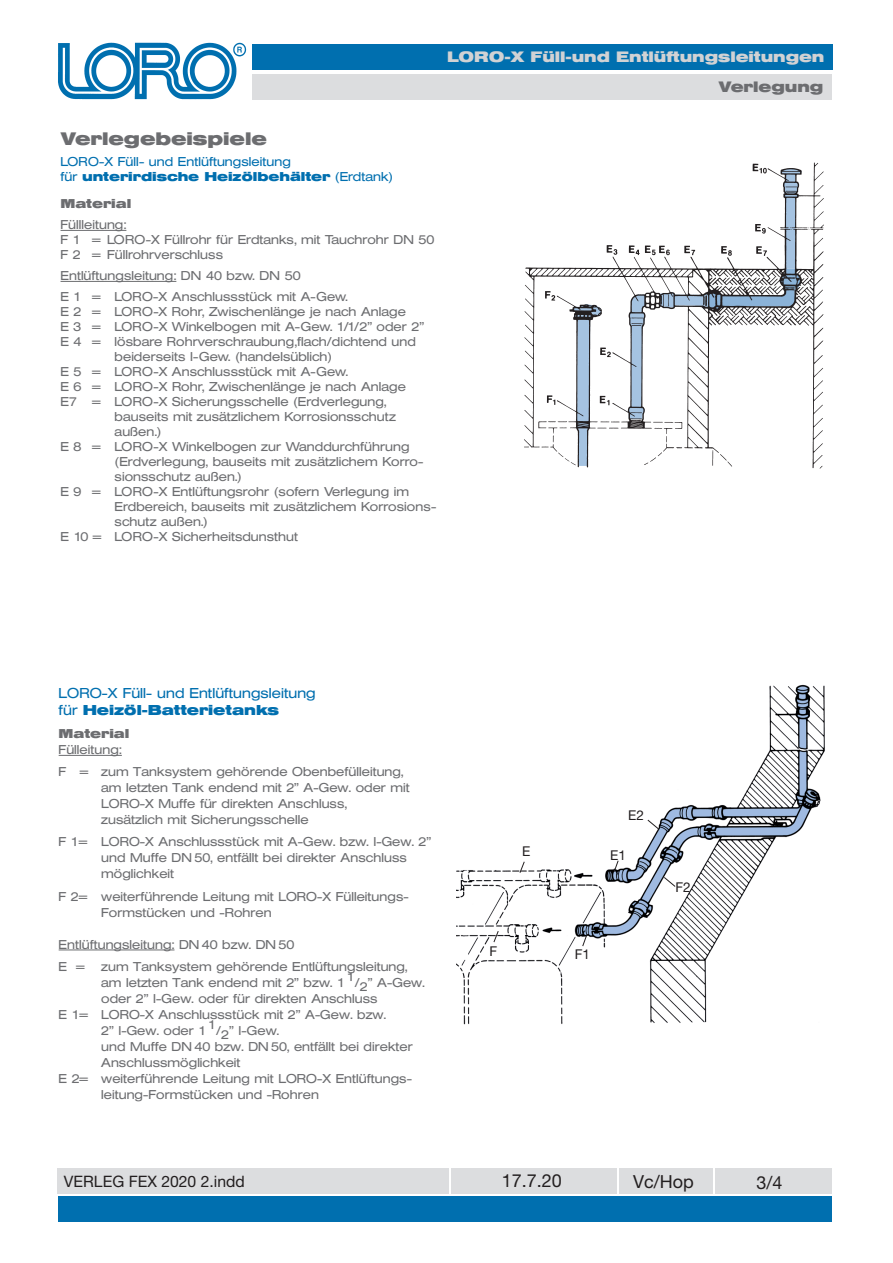
<style>
.page{position:relative;width:893px;height:1263px;background:#fff}
.page>*{position:absolute;margin:0;border:0;box-sizing:border-box;transform-origin:0 0}
.t1{font:18px "Helvetica Neue LT Std";color:#231f20}
.t2{font:700 18px "Helvetica Extended BQ";color:#6c6d70}
.t3{font:15.75px "Helvetica Neue LT Std";color:#231f20}
.t4{font:700 15px "Helvetica Extended BQ";color:#d1d2d4}
.t5{font:700 15px "Helvetica Extended BQ";color:#6c6d70}
.t6{font:300 14.25px/17.1px "Helvetica Extended BQ";color:#006faf}
.t7{font:13.5px "Helvetica Neue LT Std";color:#231f20}
.t8{font:300 12.75px/16px "Helvetica Extended BQ";color:#6c6d70}
.t9{font:300 12.75px/15px "Helvetica Extended BQ";color:#006faf}
.t10{font:700 12.75px "Helvetica Extended BQ";color:#6c6d70}
.s1{font-weight:700}
</style>
<div class="page">
<div style="left:252px;top:44px;width:581px;height:26px;background:#006faf"></div>
<div style="left:252px;top:74px;width:580px;height:25px;background:#dcdddf"></div>
<img style="left:58px;top:42px;width:189px;height:58px">
<div style="left:58px;top:1196px;width:774px;height:26px;background:#006faf"></div>
<div style="left:58px;top:1168px;width:391px;height:25px;background:#dcdddf"></div>
<div style="left:451px;top:1168px;width:166px;height:25px;background:#dcdddf"></div>
<div style="left:619px;top:1168px;width:94px;height:25px;background:#dcdddf"></div>
<div style="left:715px;top:1168px;width:117px;height:25px;background:#dcdddf"></div>
<img style="left:524px;top:162px;width:300px;height:306px">
<hr style="left:61px;top:230px;width:65px;height:1px;background:#6c6d70">
<hr style="left:61px;top:281px;width:115px;height:1px;background:#6c6d70">
<hr style="left:59px;top:755px;width:63px;height:1px;background:#6c6d70">
<hr style="left:59px;top:950px;width:115px;height:1px;background:#6c6d70">
<img style="left:456px;top:685px;width:369px;height:340px">
<svg style="left:663px;top:876px;width:13px;height:11px"></svg>
<svg style="left:647px;top:819px;width:13px;height:11px"></svg>
<svg style="left:582px;top:934px;width:5px;height:13px"></svg>
<svg style="left:613px;top:860px;width:6px;height:12px"></svg>
<svg style="left:493px;top:930px;width:6px;height:13px"></svg>
<svg style="left:519px;top:861px;width:6px;height:13px"></svg>
<p class="t4" style="left:447px;top:48px;width:379px">LORO-X Füll-und Entlüftungsleitungen</p>
<p class="t5" style="left:719px;top:78px;width:106px">Verlegung</p>
<h1 class="t2" style="left:61px;top:128px;width:208px">Verlegebeispiele</h1>
<p class="t9" style="left:61px;top:154px;width:334px">LORO-X Füll- und Entlüftungsleitung<br>für <span class="s1">unterirdische Heizölbehälter</span> (Erdtank)</p>
<p class="t10" style="left:61px;top:196px;width:72px">Material</p>
<p class="t8" style="left:61px;top:217px;width:376px;line-height:15px">Füllleitung:<br>F 1 = LORO-X Füllrohr für Erdtanks, mit Tauchrohr DN 50<br>F 2 = Füllrohrverschluss</p>
<p class="t8" style="left:61px;top:265px;width:289px;line-height:21px">Entlüftungsleitung: DN 40 bzw. DN 50<br>E 1 = LORO-X Anschlussstück mit A-Gew.</p>
<p class="t8" style="left:61px;top:304px;width:347px">E 2 = LORO-X Rohr, Zwischenlänge je nach Anlage</p>
<p class="t8" style="left:61px;top:319px;width:365px">E 3 = LORO-X Winkelbogen mit A-Gew. 1/1/2” oder 2”</p>
<p class="t8" style="left:61px;top:334px;width:357px">E 4 = lösbare Rohrverschraubung,flach/dichtend und</p>
<p class="t8" style="left:115px;top:349px;width:219px">beiderseits I-Gew. (handelsüblich)</p>
<p class="t8" style="left:61px;top:364px;width:289px">E 5 = LORO-X Anschlussstück mit A-Gew.</p>
<p class="t8" style="left:61px;top:379px;width:347px">E 6 = LORO-X Rohr, Zwischenlänge je nach Anlage</p>
<p class="t8" style="left:61px;top:394px;width:328px">E7 = LORO-X Sicherungsschelle (Erdverlegung,</p>
<p class="t8" style="left:115px;top:409px;width:283px">bauseits mit zusätzlichem Korrosionsschutz</p>
<p class="t8" style="left:115px;top:424px;width:49px">außen.)</p>
<p class="t8" style="left:61px;top:439px;width:350px">E 8 = LORO-X Winkelbogen zur Wanddurchführung</p>
<p class="t8" style="left:115px;top:454px;width:310px">(Erdverlegung, bauseits mit zusätzlichem Korro-</p>
<p class="t8" style="left:115px;top:469px;width:129px">sionsschutz außen.)</p>
<p class="t8" style="left:61px;top:484px;width:350px">E 9 = LORO-X Entlüftungsrohr (sofern Verlegung im</p>
<p class="t8" style="left:115px;top:499px;width:323px">Erdbereich, bauseits mit zusätzlichem Korrosions-</p>
<p class="t8" style="left:115px;top:514px;width:95px">schutz außen.)</p>
<p class="t8" style="left:61px;top:529px;width:239px">E 10 = LORO-X Sicherheitsdunsthut</p>
<p class="t6" style="left:59px;top:685px;width:259px">LORO-X Füll- und Entlüftungsleitung für <span class="s1">Heizöl-Batterietanks</span></p>
<p class="t10" style="left:59px;top:726px;width:72px">Material</p>
<p class="t8" style="left:59px;top:739px;width:346px;line-height:22px">Fülleitung:<br>F = zum Tanksystem gehörende Obenbefülleitung,</p>
<p class="t8" style="left:101px;top:780px;width:310px">am letzten Tank endend mit 2” A-Gew. oder mit<br>LORO-X Muffe für direkten Anschluss, zusätzlich mit Sicherungsschelle</p>
<p class="t8" style="left:101px;top:834px;width:332px;text-indent:-43px">F 1= LORO-X Anschlussstück mit A-Gew. bzw. I-Gew. 2” und Muffe DN 50, entfällt bei direkter Anschluss möglichkeit</p>
<p class="t8" style="left:101px;top:888px;width:309px;text-indent:-43px">F 2= weiterführende Leitung mit LORO-X Fülleitungs-<br>Formstücken und -Rohren</p>
<p class="t8" style="left:59px;top:933px;width:237px;line-height:22px">Entlüftungsleitung: DN 40 bzw. DN 50<br>E =</p>
<p class="t8" style="left:101px;top:958px;width:308px">zum Tanksystem gehörende Entlüftungsleitung,</p>
<p class="t8" style="left:101px;top:974px;width:325px">am letzten Tank endend mit 2” bzw. 11/2” A-Gew.</p>
<p class="t8" style="left:101px;top:991px;width:278px">oder 2” I-Gew. oder für direkten Anschluss</p>
<p class="t8" style="left:59px;top:1007px;width:329px">E 1= LORO-X Anschlussstück mit 2” A-Gew. bzw.</p>
<p class="t8" style="left:101px;top:1023px;width:180px">2” I-Gew. oder 11/2” I-Gew.</p>
<p class="t8" style="left:101px;top:1039px;width:313px">und Muffe DN 40 bzw. DN 50, entfällt bei direkter</p>
<p class="t8" style="left:101px;top:1055px;width:141px">Anschlussmöglichkeit</p>
<p class="t8" style="left:59px;top:1071px;width:355px">E 2= weiterführende Leitung mit LORO-X Entlüftungs-</p>
<p class="t8" style="left:101px;top:1087px;width:219px">leitung-Formstücken und -Rohren</p>
<p class="t7" style="left:522px;top:843px;width:10px">E</p>
<p class="t7" style="left:490px;top:943px;width:9px">F</p>
<p class="t7" style="left:628px;top:807px;width:17px">E2</p>
<p class="t7" style="left:610px;top:847px;width:17px">E1</p>
<p class="t7" style="left:575px;top:946px;width:17px">F1</p>
<p class="t7" style="left:675px;top:879px;width:17px">F2</p>
<p class="t3" style="left:64px;top:1172px;width:182px">VERLEG FEX 2020 2.indd</p>
<h1 class="t1" style="left:502px;top:1170px;width:62px">17.7.20</h1>
<h1 class="t1" style="left:633px;top:1170px;width:62px">Vc/Hop</h1>
<h1 class="t1" style="left:756px;top:1172px;width:28px">3/4</h1>
</div>
